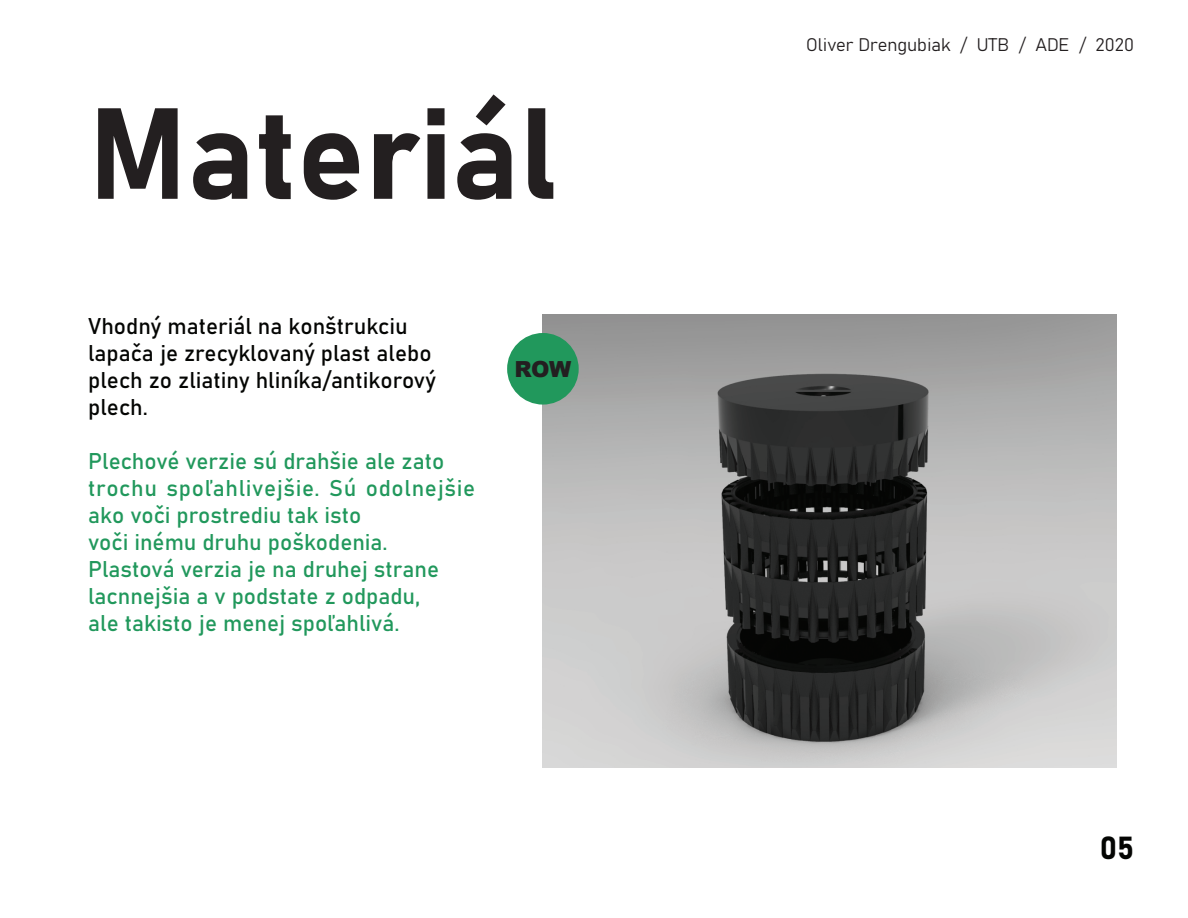
<style>
.page{position:relative;width:1188px;height:918px;background:#fff}
.page>*{position:absolute;margin:0;border:0;box-sizing:border-box;transform-origin:0 0}
.t1{font:127.5px "Bahnschrift";color:#231f20}
.t2{font:31.5px "Bahnschrift";color:#040503}
.t3{font:22.5px/27px "Bahnschrift";color:#21985c}
.t4{font:22.5px/27px "Bahnschrift";color:#040503}
.t5{font:900 22.2px "Arial";color:#231f20}
.t6{font:18px "Bahnschrift";color:#231f20}
</style>
<div class="page">
<img style="left:543px;top:315px;width:574px;height:453px">
<div style="left:507px;top:333px;width:72px;height:72px;background:#21985c;border-radius:50%"></div>
<h1 class="t1" style="left:88px;top:57px;width:470px">Materiál</h1>
<p class="t4" style="left:88px;top:311px;width:349px">Vhodný materiál na konštrukciu lapača je zrecyklovaný plast alebo plech zo zliatiny hliníka/antikorový plech.</p>
<p class="t3" style="left:88px;top:446px;width:389px">Plechové verzie sú drahšie ale zato trochu spoľahlivejšie. Sú odolnejšie ako voči prostrediu tak isto<br>voči inému druhu poškodenia.<br>Plastová verzia je na druhej strane lacnnejšia a v podstate z odpadu,<br>ale takisto je menej spoľahlivá.</p>
<p class="t5" style="left:514px;top:353px;width:59px">ROW</p>
<p class="t6" style="left:806px;top:31px;width:329px">Oliver Drengubiak / UTB / ADE / 2020</p>
<h2 class="t2" style="left:1100px;top:824px;width:36px">05</h2>
</div>
